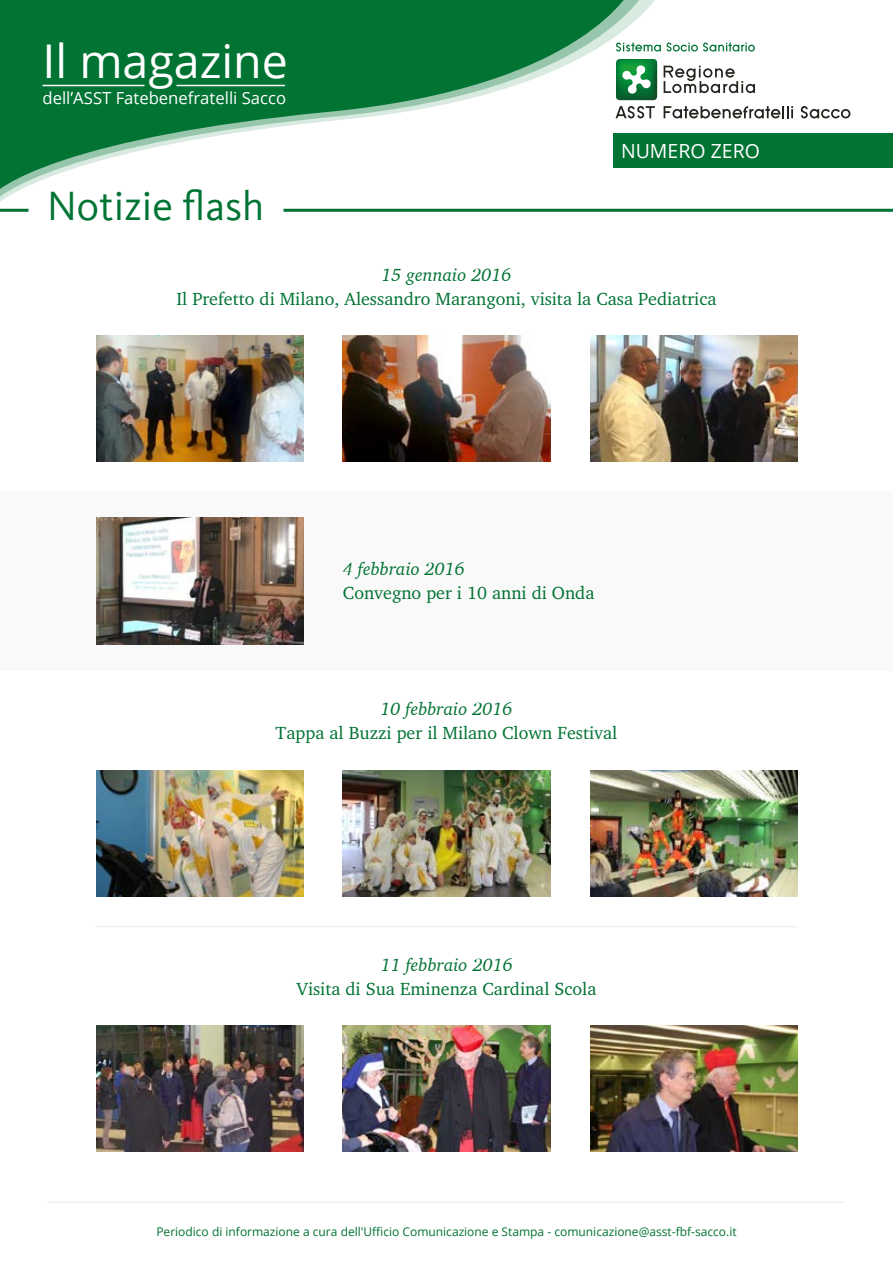
<style>
.page{position:relative;width:893px;height:1263px;background:#fff}
.page>*{position:absolute;margin:0;border:0;box-sizing:border-box;transform-origin:0 0}
.t1{font:46.5px "Open Sans";color:#fff}
.t2{font:42px "Kievit";color:#017333}
.t3{font:19.5px "Open Sans";color:#fff}
.t4{font:18px "Charter";color:#017333}
.t5{font:italic 18px "Charter";color:#017333}
.t6{font:16.65px "Open Sans";color:#fff}
.t7{font:12px "Open Sans";color:#017333}
</style>
<div class="page">
<svg style="left:0;top:0;width:648px;height:210px"></svg>
<svg style="left:0;top:0;width:632px;height:202px;fill:#017333"></svg>
<hr style="left:43px;top:85px;width:102px;height:1px;background:#fff">
<hr style="left:177px;top:85px;width:108px;height:1px;background:#fff">
<div style="left:613px;top:134px;width:280px;height:34px;background:#017333"></div>
<hr style="left:284px;top:209px;width:609px;height:3px;background:#017333">
<hr style="left:0;top:209px;width:29px;height:3px;background:#017333">
<svg style="left:616px;top:59px;width:41px;height:41px"></svg>
<svg style="left:664px;top:66px;width:91px;height:27px"></svg>
<svg style="left:615px;top:106px;width:40px;height:12px"></svg>
<svg style="left:664px;top:106px;width:129px;height:12px"></svg>
<svg style="left:801px;top:106px;width:49px;height:12px"></svg>
<svg style="left:616px;top:43px;width:139px;height:9px"></svg>
<div style="left:0;top:491px;width:893px;height:180px;background:#f9f9f9"></div>
<hr style="left:48px;top:1201px;width:796px;height:2px;background:#efefef">
<hr style="left:96px;top:926px;width:701px;height:1px;background:#efefef">
<img style="left:96px;top:770px;width:207px;height:127px">
<img style="left:343px;top:770px;width:207px;height:127px">
<img style="left:590px;top:770px;width:207px;height:127px">
<img style="left:96px;top:335px;width:207px;height:127px">
<img style="left:343px;top:335px;width:207px;height:127px">
<img style="left:590px;top:335px;width:207px;height:127px">
<img style="left:343px;top:1025px;width:207px;height:127px">
<img style="left:96px;top:1025px;width:207px;height:127px">
<img style="left:590px;top:1025px;width:207px;height:127px">
<img style="left:96px;top:518px;width:207px;height:126px">
<h1 class="t1" style="left:43px;top:30px;width:247px">Il magazine</h1>
<p class="t6" style="left:43px;top:86px;width:245px">dell’ASST Fatebenefratelli Sacco</p>
<h2 class="t2" style="left:47px;top:182px;width:219px">Notizie flash</h2>
<p class="t3" style="left:621px;top:137px;width:140px">NUMERO ZERO</p>
<p class="t5" style="left:381px;top:260px;width:132px">15 gennaio 2016</p>
<p class="t4" style="left:176px;top:287px;width:541px">Il Prefetto di Milano, Alessandro Marangoni, visita la Casa Pediatrica</p>
<p class="t5" style="left:343px;top:553px;width:124px">4 febbraio 2016</p>
<p class="t4" style="left:343px;top:581px;width:253px">Convegno per i 10 anni di Onda</p>
<p class="t5" style="left:380px;top:694px;width:134px">10 febbraio 2016</p>
<p class="t4" style="left:276px;top:722px;width:343px">Tappa al Buzzi per il Milano Clown Festival</p>
<p class="t5" style="left:381px;top:950px;width:134px">11 febbraio 2016</p>
<p class="t4" style="left:297px;top:978px;width:301px">Visita di Sua Eminenza Cardinal Scola</p>
<p class="t7" style="left:156px;top:1223px;width:582px">Periodico di informazione a cura dell'Ufficio Comunicazione e Stampa - comunicazione@asst-fbf-sacco.it</p>
</div>
